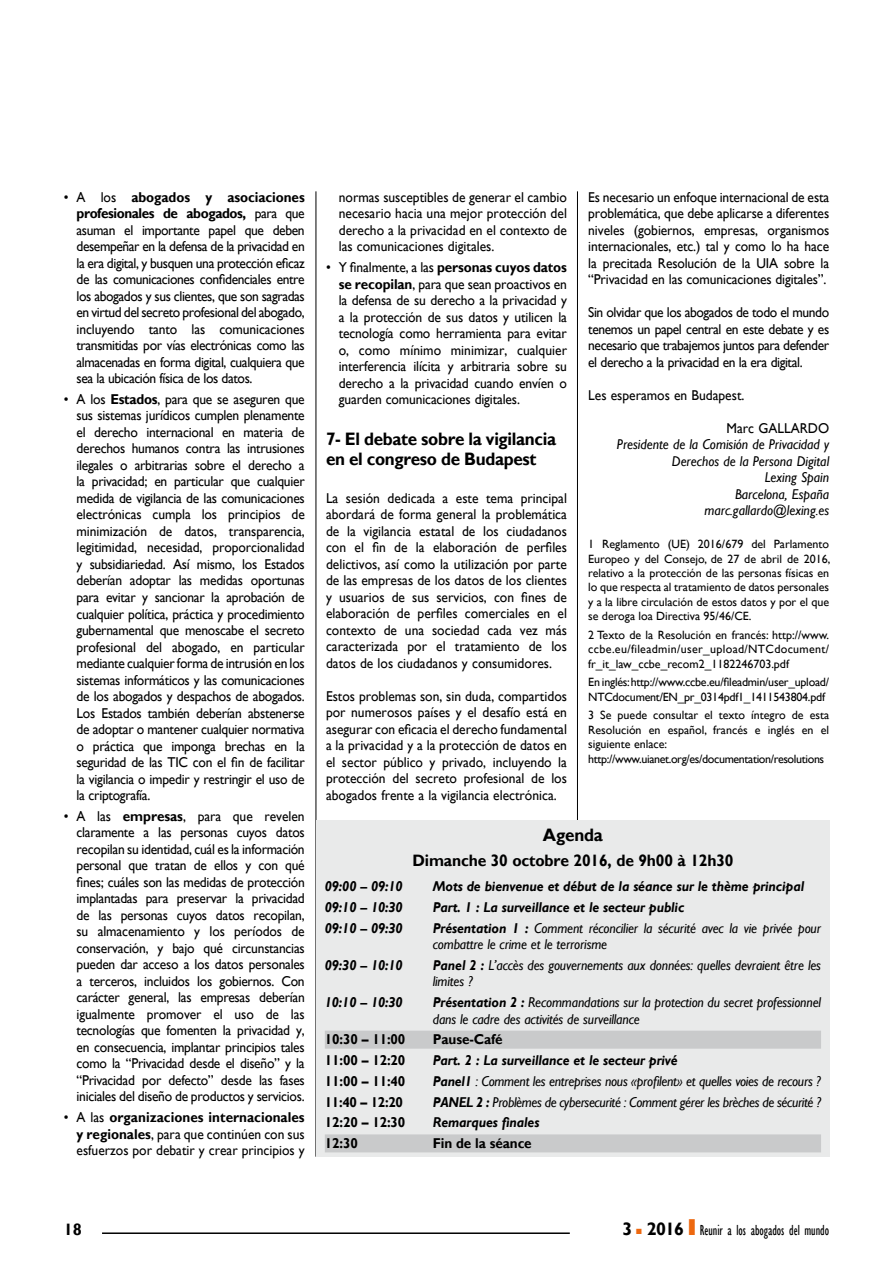
<style>
.page{position:relative;width:893px;height:1263px;background:#fff}
.page>*{position:absolute;margin:0;border:0;box-sizing:border-box;transform-origin:0 0}
.t1{font:700 18px/19.5px "Gill Sans";letter-spacing:-.02em;color:#000;scale:.95 1}
.t2{font:700 18px "Gill Sans";letter-spacing:-.02em;color:#000}
.t3{font:700 16.5px "Gill Sans";letter-spacing:-.01em;color:#000;scale:.95 1}
.t4{font:700 16.5px "Gill Sans";letter-spacing:-.01em;color:#000}
.t5{font:condensed 15px "Gill Sans";color:#000;scale:.85 1}
.t6{font:14.25px/16.5px "Gill Sans";letter-spacing:-.01em;color:#000;text-align:justify;scale:.95 1}
.t7{font:italic 14.25px/16.5px "Gill Sans";letter-spacing:-.01em;color:#000;scale:.95 1}
.t8{font:italic 700 14.25px "Gill Sans";letter-spacing:-.01em;color:#000;scale:.95 1}
.t9{font:700 14.25px "Gill Sans";letter-spacing:-.01em;color:#000;scale:.95 1}
.t10{font:12px/14.4px "Gill Sans";color:#000;text-align:justify}
.t11{font:12px/14.4px "Gill Sans";letter-spacing:-.02em;color:#000}
.s1{font-weight:700}
.s2{color:#ed680f}
.s3{font-weight:700;font-stretch:normal;font-size:18px}
.s4{font-family:"Futura";font-weight:800;font-stretch:normal;font-size:21px;color:#ed680f}
</style>
<div class="page">
<hr style="left:316px;top:191px;width:1px;height:966px;background:#000">
<hr style="left:577px;top:191px;width:1px;height:966px;background:#000">
<hr style="left:102px;top:1232px;width:468px;height:2px;background:#000">
<div style="left:316px;top:820px;width:514px;height:337px;background:#e9eaea"></div>
<div style="left:325px;top:1031px;width:496px;height:18px;background:#c9cacb"></div>
<div style="left:325px;top:1134px;width:496px;height:18px;background:#c9cacb"></div>
<p class="t6" style="left:77px;top:189px;width:242px;text-indent:-13px">• A los <span class="s1">abogados y asociaciones profesionales de abogados,</span> para que asuman el importante papel que deben desempeñar en la defensa de la privacidad en la era digital, y busquen una protección eficaz de las comunicaciones confidenciales entre los abogados y sus clientes, que son sagradas en virtud del secreto profesional del abogado, incluyendo tanto las comunicaciones transmitidas por vías electrónicas como las almacenadas en forma digital, cualquiera que sea la ubicación física de los datos.</p>
<p class="t6" style="left:77px;top:391px;width:242px;text-indent:-13px">• A los <span class="s1">Estados</span>, para que se aseguren que sus sistemas jurídicos cumplen plenamente el derecho internacional en materia de derechos humanos contra las intrusiones ilegales o arbitrarias sobre el derecho a la privacidad; en particular que cualquier medida de vigilancia de las comunicaciones electrónicas cumpla los principios de minimización de datos, transparencia, legitimidad, necesidad, proporcionalidad y subsidiariedad. Así mismo, los Estados deberían adoptar las medidas oportunas para evitar y sancionar la aprobación de cualquier política, práctica y procedimiento gubernamental que menoscabe el secreto profesional del abogado, en particular mediante cualquier forma de intrusión en los sistemas informáticos y las comunicaciones de los abogados y despachos de abogados.<br>Los Estados también deberían abstenerse de adoptar o mantener cualquier normativa o práctica que imponga brechas en la seguridad de las TIC con el fin de facilitar la vigilancia o impedir y restringir el uso de la criptografía.</p>
<p class="t6" style="left:77px;top:808px;width:242px;text-indent:-13px">• A las <span class="s1">empresas</span>, para que revelen claramente a las personas cuyos datos recopilan su identidad, cuál es la información personal que tratan de ellos y con qué fines; cuáles son las medidas de protección implantadas para preservar la privacidad de las personas cuyos datos recopilan, su almacenamiento y los períodos de conservación, y bajo qué circunstancias pueden dar acceso a los datos personales a terceros, incluidos los gobiernos. Con carácter general, las empresas deberían igualmente promover el uso de las tecnologías que fomenten la privacidad y, en consecuencia, implantar principios tales como la “Privacidad desde el diseño” y la “Privacidad por defecto” desde las fases iniciales del diseño de productos y servicios.</p>
<p class="t6" style="left:77px;top:1109px;width:242px;text-indent:-13px">• A las <span class="s1">organizaciones internacionales y regionales</span>, para que continúen con sus esfuerzos por debatir y crear principios y</p>
<p class="t6" style="left:339px;top:189px;width:242px">normas susceptibles de generar el cambio necesario hacia una mejor protección del derecho a la privacidad en el contexto de las comunicaciones digitales.</p>
<p class="t6" style="left:339px;top:259px;width:242px;text-indent:-13px">• Y finalmente, a las <span class="s1">personas cuyos datos se recopilan</span>, para que sean proactivos en la defensa de su derecho a la privacidad y a la protección de sus datos y utilicen la tecnología como herramienta para evitar o, como mínimo minimizar, cualquier interferencia ilícita y arbitraria sobre su derecho a la privacidad cuando envíen o guarden comunicaciones digitales.</p>
<p class="t1" style="left:326px;top:430px;width:244px">7- El debate sobre la vigilancia en el congreso de Budapest</p>
<p class="t6" style="left:326px;top:490px;width:255px">La sesión dedicada a este tema principal abordará de forma general la problemática de la vigilancia estatal de los ciudadanos con el fin de la elaboración de perfiles delictivos, así como la utilización por parte de las empresas de los datos de los clientes y usuarios de sus servicios, con fines de elaboración de perfiles comerciales en el contexto de una sociedad cada vez más caracterizada por el tratamiento de los datos de los ciudadanos y consumidores.</p>
<p class="t6" style="left:326px;top:688px;width:255px">Estos problemas son, sin duda, compartidos por numerosos países y el desafío está en asegurar con eficacia el derecho fundamental a la privacidad y a la protección de datos en el sector público y privado, incluyendo la protección del secreto profesional de los abogados frente a la vigilancia electrónica.</p>
<p class="t6" style="left:588px;top:189px;width:255px">Es necesario un enfoque internacional de esta problemática, que debe aplicarse a diferentes niveles (gobiernos, empresas, organismos internacionales, etc.) tal y como lo ha hace la precitada Resolución de la UIA sobre la “Privacidad en las comunicaciones digitales”.</p>
<p class="t6" style="left:588px;top:304px;width:255px">Sin olvidar que los abogados de todo el mundo tenemos un papel central en este debate y es necesario que trabajemos juntos para defender el derecho a la privacidad en la era digital.</p>
<p class="t6" style="left:588px;top:387px;width:166px">Les esperamos en Budapest.</p>
<p class="t6" style="left:727px;top:420px;width:110px">Marc GALLARDO</p>
<p class="t7" style="left:617px;top:436px;width:225px;text-align:right">Presidente de la Comisión de Privacidad y<br>Derechos de la Persona Digital<br>Lexing Spain<br>Barcelona, España marc.gallardo@lexing.es</p>
<p class="t10" style="left:588px;top:537px;width:244px">1 Reglamento (UE) 2016/679 del Parlamento Europeo y del Consejo, de 27 de abril de 2016, relativo a la protección de las personas físicas en lo que respecta al tratamiento de datos personales y a la libre circulación de estos datos y por el que se deroga loa Directiva 95/46/CE.</p>
<p class="t10" style="left:588px;top:628px;width:243px">2 Texto de la Resolución en francés: http://www. ccbe.eu/fileadmin/user_upload/NTCdocument/ fr_it_law_ccbe_recom2_1182246703.pdf</p>
<p class="t11" style="left:588px;top:675px;width:242px">En inglés: http://www.ccbe.eu/fileadmin/user_upload/<br>NTCdocument/EN_pr_0314pdf1_1411543804.pdf</p>
<p class="t10" style="left:588px;top:708px;width:242px;text-align:left">3 Se puede consultar el texto íntegro de esta Resolución en español, francés e inglés en el siguiente enlace: http://www.uianet.org/es/documentation/resolutions</p>
<p class="t1" style="left:543px;top:826px;width:65px">Agenda</p>
<p class="t3" style="left:412px;top:851px;width:339px">Dimanche 30 octobre 2016, de 9h00 à 12h30</p>
<p class="t8" style="left:325px;top:878px;width:84px">09:00 – 09:10</p>
<p class="t8" style="left:433px;top:878px;width:392px">Mots de bienvenue et début de la séance sur le thème principal</p>
<p class="t8" style="left:325px;top:899px;width:84px">09:10 – 10:30</p>
<p class="t8" style="left:433px;top:899px;width:266px">Part. 1 : La surveillance et le secteur public</p>
<p class="t8" style="left:325px;top:919px;width:84px">09:10 – 09:30</p>
<p class="t7" style="left:433px;top:920px;width:410px"><span class="s1">Présentation 1 :</span> Comment réconcilier la sécurité avec la vie privée pour combattre le crime et le terrorisme</p>
<p class="t8" style="left:325px;top:957px;width:84px">09:30 – 10:10</p>
<p class="t7" style="left:433px;top:957px;width:410px"><span class="s1">Panel 2 :</span> L’accès des gouvernements aux données: quelles devraient être les limites ?</p>
<p class="t8" style="left:325px;top:994px;width:84px">10:10 – 10:30</p>
<p class="t7" style="left:433px;top:994px;width:410px"><span class="s1">Présentation 2 :</span> Recommandations sur la protection du secret professionnel dans le cadre des activités de surveillance</p>
<p class="t9" style="left:325px;top:1031px;width:86px">10:30 – 11:00</p>
<p class="t9" style="left:433px;top:1031px;width:75px">Pause-Café</p>
<p class="t9" style="left:325px;top:1052px;width:86px">11:00 – 12:20</p>
<p class="t8" style="left:433px;top:1052px;width:259px">Part. 2 : La surveillance et le secteur privé</p>
<p class="t9" style="left:325px;top:1072px;width:86px">11:00 – 11:40</p>
<p class="t7" style="left:433px;top:1073px;width:410px"><span class="s1">Panel1</span> : Comment les entreprises nous «profilent» et quelles voies de recours ?</p>
<p class="t9" style="left:325px;top:1093px;width:84px">11:40 – 12:20</p>
<p class="t7" style="left:433px;top:1094px;width:410px"><span class="s1">PANEL 2 :</span> Problèmes de cybersecurité : Comment gérer les brèches de sécurité ?</p>
<p class="t9" style="left:325px;top:1114px;width:86px">12:20 – 12:30</p>
<p class="t8" style="left:433px;top:1114px;width:114px">Remarques finales</p>
<p class="t9" style="left:325px;top:1135px;width:36px">12:30</p>
<p class="t9" style="left:433px;top:1135px;width:106px">Fin de la séance</p>
<p class="t4" style="left:64px;top:1219px;width:20px">18</p>
<p class="t2" style="left:623px;top:1218px;width:11px">3</p>
<p class="t5" style="left:636px;top:1221px;width:228px"><span class="s2">■</span> <span class="s3">2016</span> <span class="s4">I</span> Reunir a los abogados del mundo</p>
</div>
